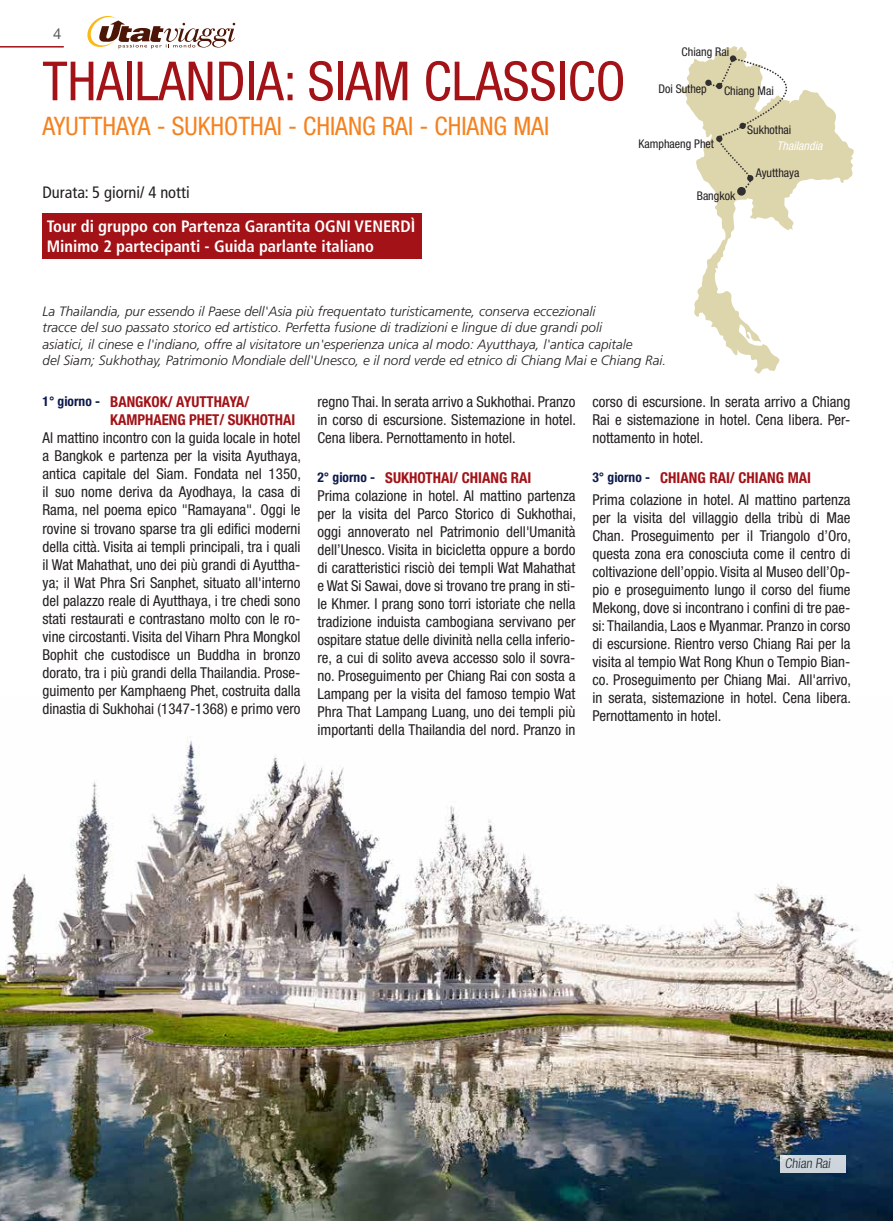
<style>
.page{position:relative;width:893px;height:1221px;background:#fff}
.page>*{position:absolute;margin:0;border:0;box-sizing:border-box;transform-origin:0 0}
.Tour_Titolo{font:condensed 54px "Helvetica Neue LT Std";color:#a21217}
.Tour_Sottotitolo{font:condensed 25.5px "Helvetica Neue LT Std";color:#f58220}
.Normale{font:700 condensed 16.5px "Frutiger LT Std";color:#fff}
.Normale-2{font:condensed 16.5px "Frutiger LT Std";color:#231f20}
.TourGiorni_Descrizio{font:condensed 15px/18px "Helvetica Neue LT Std";color:#231f20;text-align:justify}
.GT_NumeroGiorno{font:700 condensed 15px/18px "Helvetica Neue LT Std";color:#a21217}
.NumPagina{font:15px "Helvetica Neue LT Std";color:#57585a}
.PR_Prefazione{font:italic 300 13.5px "Frutiger LT Std";color:#231f20}
.GT_NumeroGiorno-2{font:700 condensed 13.5px "Helvetica Neue LT Std";color:#0c194b}
.t1{font:300 condensed 13.5px "Helvetica Neue LT Std";color:#231f20}
.Normale-3{font:condensed 12px "Helvetica Neue LT Std";color:#231f20}
.Normale-4{font:italic condensed 12px "Helvetica Neue LT Std";color:#fff}
</style>
<div class="page">
<svg style="left:87px;top:16px;width:148px;height:33px"></svg>
<hr style="left:0;top:46px;width:64px;height:2px;background:#a21217">
<svg style="left:680px;top:46px;width:174px;height:327px"></svg>
<div style="left:737px;top:187px;width:9px;height:9px;background:#312f30;border-radius:50%"></div>
<div style="left:730px;top:55px;width:6px;height:7px;background:#312f30;border-radius:50%"></div>
<div style="left:705px;top:80px;width:7px;height:6px;background:#312f30;border-radius:50%"></div>
<svg style="left:707px;top:57px;width:127px;height:136px"></svg>
<div style="left:43px;top:213px;width:379px;height:45px;background:#a21217"></div>
<img style="left:0;top:737px;width:893px;height:483px">
<div style="left:781px;top:1154px;width:65px;height:17px;background:#ced5dc"></div>
<p class="NumPagina" style="left:53px;top:25px;width:10px">4</p>
<p class="Tour_Titolo" style="left:43px;top:50px;width:585px">THAILANDIA: SIAM CLASSICO</p>
<p class="Tour_Sottotitolo" style="left:43px;top:111px;width:508px">AYUTTHAYA - SUKHOTHAI - CHIANG RAI - CHIANG MAI</p>
<p class="Normale-3" style="left:682px;top:45px;width:49px">Chiang Rai</p>
<p class="Normale-3" style="left:658px;top:82px;width:50px">Doi Suthep</p>
<p class="Normale-3" style="left:724px;top:83px;width:51px">Chiang Mai</p>
<p class="Normale-3" style="left:747px;top:123px;width:46px">Sukhothai</p>
<p class="Normale-3" style="left:638px;top:137px;width:77px">Kamphaeng Phet</p>
<p class="Normale-3" style="left:756px;top:166px;width:45px">Ayutthaya</p>
<p class="Normale-4" style="left:777px;top:139px;width:47px">Thailandia</p>
<p class="Normale-2" style="left:43px;top:182px;width:149px">Durata: 5 giorni/ 4 notti</p>
<p class="Normale-3" style="left:697px;top:189px;width:40px">Bangkok</p>
<p class="Normale" style="left:47px;top:217px;width:370px">Tour di gruppo con Partenza Garantita OGNI VENERDÌ</p>
<p class="Normale" style="left:47px;top:236px;width:329px">Minimo 2 partecipanti - Guida parlante italiano</p>
<p class="PR_Prefazione" style="left:43px;top:304px;width:555px">La Thailandia, pur essendo il Paese dell'Asia più frequentato turisticamente, conserva eccezionali</p>
<p class="PR_Prefazione" style="left:43px;top:320px;width:561px">tracce del suo passato storico ed artistico. Perfetta fusione di tradizioni e lingue di due grandi poli</p>
<p class="PR_Prefazione" style="left:43px;top:336px;width:592px">asiatici, il cinese e l'indiano, offre al visitatore un'esperienza unica al modo: Ayutthaya, l'antica capitale</p>
<p class="PR_Prefazione" style="left:43px;top:352px;width:625px">del Siam; Sukhothay, Patrimonio Mondiale dell'Unesco, e il nord verde ed etnico di Chiang Mai e Chiang Rai.</p>
<p class="GT_NumeroGiorno-2" style="left:43px;top:393px;width:59px">1° giorno -</p>
<p class="GT_NumeroGiorno" style="left:110px;top:393px;width:186px">BANGKOK/ AYUTTHAYA/<br>KAMPHAENG PHET/ SUKHOTHAI</p>
<p class="TourGiorni_Descrizio" style="left:43px;top:429px;width:260px">Al mattino incontro con la guida locale in hotel a Bangkok e partenza per la visita Ayuthaya, antica capitale del Siam. Fondata nel 1350, il suo nome deriva da Ayodhaya, la casa di Rama, nel poema epico "Ramayana". Oggi le rovine si trovano sparse tra gli edifici moderni della città. Visita ai templi principali, tra i quali il Wat Mahathat, uno dei più grandi di Ayuttha&shy;ya; il Wat Phra Sri Sanphet, situato all'interno del palazzo reale di Ayutthaya, i tre chedi sono stati restaurati e contrastano molto con le ro&shy;vine circostanti. Visita del Viharn Phra Mongkol Bophit che custodisce un Buddha in bronzo dorato, tra i più grandi della Thailandia. Prose&shy;guimento per Kamphaeng Phet, costruita dalla dinastia di Sukhohai (1347-1368) e primo vero</p>
<p class="TourGiorni_Descrizio" style="left:317px;top:393px;width:260px">regno Thai. In serata arrivo a Sukhothai. Pranzo in corso di escursione. Sistemazione in hotel.<br>Cena libera. Pernottamento in hotel.</p>
<p class="GT_NumeroGiorno-2" style="left:317px;top:469px;width:59px">2° giorno -</p>
<p class="GT_NumeroGiorno" style="left:385px;top:468px;width:148px">SUKHOTHAI/ CHIANG RAI</p>
<p class="TourGiorni_Descrizio" style="left:317px;top:486px;width:260px">Prima colazione in hotel. Al mattino partenza per la visita del Parco Storico di Sukhothai, oggi annoverato nel Patrimonio dell'Umanità dell’Unesco. Visita in bicicletta oppure a bordo di caratteristici risciò dei templi Wat Mahathat e Wat Si Sawai, dove si trovano tre prang in sti&shy;le Khmer. I prang sono torri istoriate che nella tradizione induista cambogiana servivano per ospitare statue delle divinità nella cella inferio&shy;re, a cui di solito aveva accesso solo il sovra&shy;no. Proseguimento per Chiang Rai con sosta a Lampang per la visita del famoso tempio Wat Phra That Lampang Luang, uno dei templi più importanti della Thailandia del nord. Pranzo in</p>
<p class="TourGiorni_Descrizio" style="left:592px;top:393px;width:259px">corso di escursione. In serata arrivo a Chiang Rai e sistemazione in hotel. Cena libera. Per&shy;nottamento in hotel.</p>
<p class="GT_NumeroGiorno-2" style="left:592px;top:469px;width:59px">3° giorno -</p>
<p class="GT_NumeroGiorno" style="left:660px;top:468px;width:152px">CHIANG RAI/ CHIANG MAI</p>
<p class="TourGiorni_Descrizio" style="left:592px;top:490px;width:260px">Prima colazione in hotel. Al mattino partenza per la visita del villaggio della tribù di Mae Chan. Proseguimento per il Triangolo d’Oro, questa zona era conosciuta come il centro di coltivazione dell’oppio. Visita al Museo dell’Op&shy;pio e proseguimento lungo il corso del fiume Mekong, dove si incontrano i confini di tre pae&shy;si: Thailandia, Laos e Myanmar. Pranzo in corso di escursione. Rientro verso Chiang Rai per la visita al tempio Wat Rong Khun o Tempio Bian&shy;co. Proseguimento per Chiang Mai. All'arrivo, in serata, sistemazione in hotel. Cena libera.<br>Pernottamento in hotel.</p>
<p class="t1" style="left:785px;top:1155px;width:49px">Chian Rai</p>
</div>
